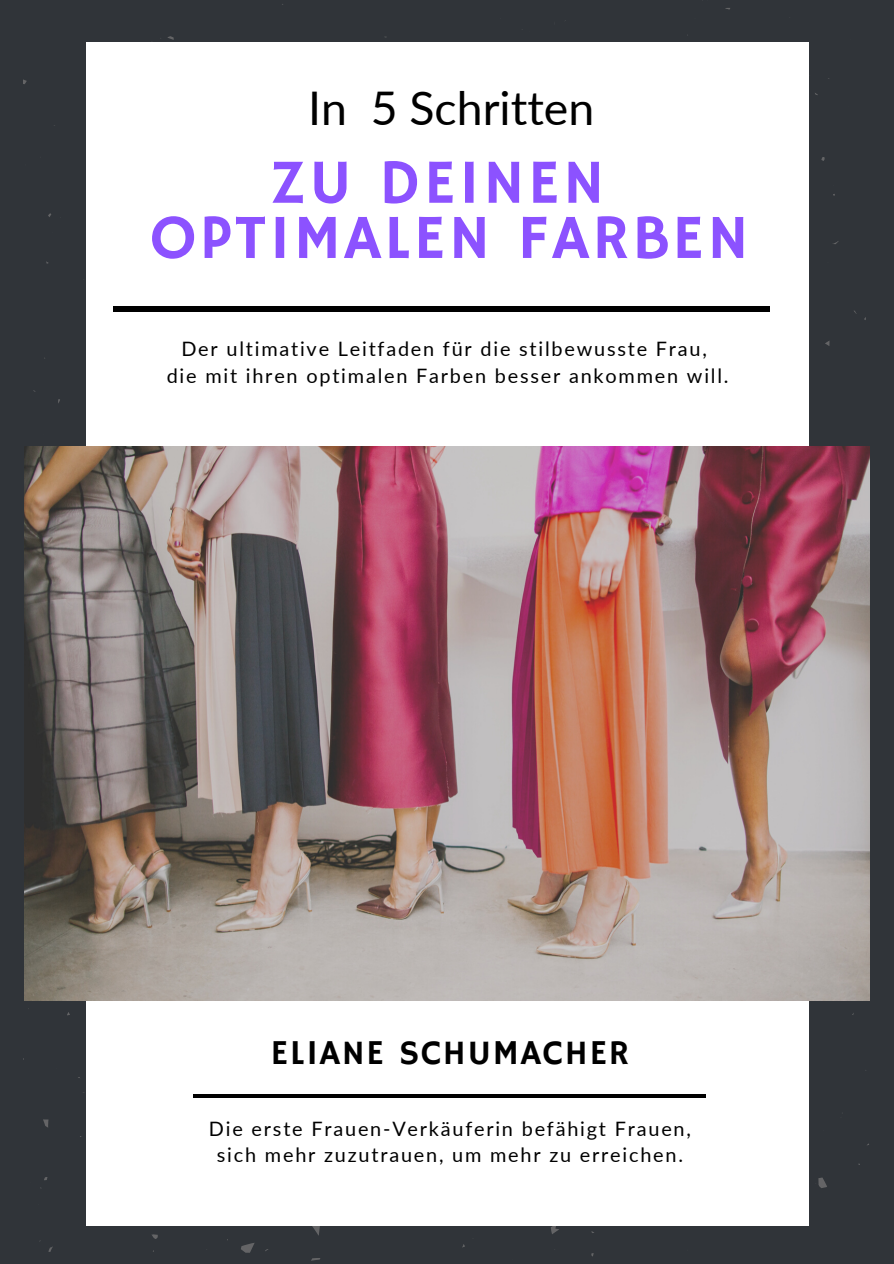
<style>
.page{position:relative;width:894px;height:1264px;background:#fff}
.page>*{position:absolute;margin:0;border:0;box-sizing:border-box;transform-origin:0 0}
.t1{font:63px "Hammersmith One";letter-spacing:.05em;color:#8c52ff}
.t2{font:46.35px "Lato";color:#000}
.t3{font:34.8px "Hammersmith One";letter-spacing:.05em;color:#000}
.t4{font:19.8px "Lato";letter-spacing:.09em;color:#000}
</style>
<div class="page">
<div style="left:0;top:0;width:893px;height:1263px;background:#303439"></div>
<svg style="left:48px;top:1246px;width:5px;height:6px"></svg>
<svg style="left:23px;top:79px;width:4px;height:5px"></svg>
<svg style="left:43px;top:1119px;width:5px;height:8px"></svg>
<svg style="left:152px;top:1234px;width:6px;height:4px"></svg>
<svg style="left:167px;top:36px;width:7px;height:4px"></svg>
<svg style="left:818px;top:1177px;width:8px;height:11px"></svg>
<svg style="left:550px;top:1225px;width:9px;height:9px"></svg>
<svg style="left:825px;top:341px;width:4px;height:5px"></svg>
<svg style="left:241px;top:1243px;width:13px;height:9px"></svg>
<svg style="left:311px;top:1258px;width:9px;height:2px"></svg>
<svg style="left:307px;top:1225px;width:13px;height:10px"></svg>
<div style="left:87px;top:43px;width:720px;height:1182px;background:#fff"></div>
<img style="left:25px;top:446px;width:844px;height:554px">
<hr style="left:113px;top:307px;width:656px;height:4px;background:#000">
<hr style="left:193px;top:1094px;width:513px;height:3px;background:#000">
<p class="t2" style="left:308px;top:79px;width:288px">In 5 Schritten</p>
<p class="t1" style="left:269px;top:146px;width:336px">ZU DEINEN</p>
<p class="t1" style="left:149px;top:201px;width:600px">OPTIMALEN FARBEN</p>
<p class="t4" style="left:181px;top:337px;width:527px">Der ultimative Leitfaden für die stilbewusste Frau,</p>
<p class="t4" style="left:167px;top:363px;width:563px">die mit ihren optimalen Farben besser ankommen will.</p>
<p class="t3" style="left:271px;top:1032px;width:359px">ELIANE SCHUMACHER</p>
<p class="t4" style="left:209px;top:1116px;width:483px">Die erste Frauen-Verkäuferin befähigt Frauen,</p>
<p class="t4" style="left:217px;top:1142px;width:467px">sich mehr zuzutrauen, um mehr zu erreichen.</p>
</div>
